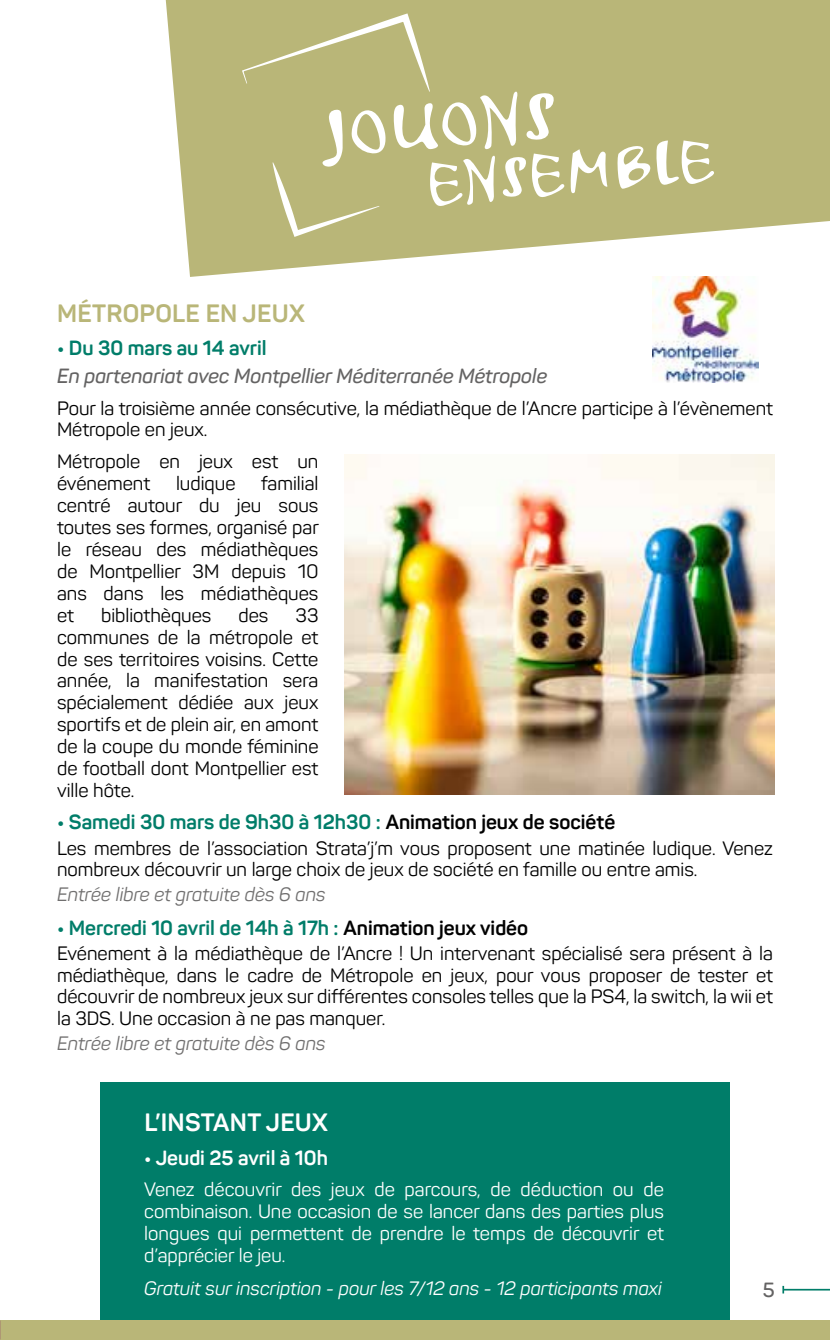
<style>
.page{position:relative;width:830px;height:1340px;background:#fff}
.page>*{position:absolute;margin:0;border:0;box-sizing:border-box;transform-origin:0 0}
.t1{font:68.62px "Airstream ITC";color:#fff}
.t2{font:58.5px "Airstream ITC";color:#fff}
.t3{font:700 24.75px "Panton";letter-spacing:.01em;color:#b9b678}
.t4{font:700 24.75px "Panton";letter-spacing:.01em;color:#fff}
.t5{font:700 20.25px "Panton";color:#007d69}
.t6{font:italic 600 20.25px "Panton";color:#646363}
.t7{font:700 20.25px "Panton";color:#fff}
.t8{font:600 20.25px "Panton";color:#646363}
.t9{font:19.12px/21.8px "Panton";color:#000}
.t10{font:19.12px/21.8px "Panton";color:#fff;text-align:justify}
.t11{font:italic 19.12px "Panton";color:#706f6f}
.t12{font:italic 19.12px "Panton";color:#fff}
.s1{color:#000}
</style>
<div class="page">
<div style="left:100px;top:1082px;width:629px;height:238px;background:#007d69"></div>
<div style="left:0;top:1320px;width:829px;height:19px;background:#b9b678"></div>
<hr style="left:782px;top:1288px;width:47px;height:2px;background:#007d69">
<svg style="left:166px;top:0;width:663px;height:277px;background:#c2bf89"></svg>
<svg style="left:242px;top:13px;width:187px;height:79px;background:#bebb81"></svg>
<svg style="left:272px;top:162px;width:107px;height:75px;background:#bebc83"></svg>
<img style="left:344px;top:454px;width:430px;height:341px">
<img style="left:652px;top:277px;width:105px;height:105px">
<h1 class="t1" style="left:320px;top:89px;width:233px;rotate:-5deg">JOUONS</h1>
<h2 class="t2" style="left:421px;top:145px;width:291px;rotate:-5deg">ENSEMBLE</h2>
<p class="t3" style="left:57px;top:298px;width:249px">MÉTROPOLE EN JEUX</p>
<p class="t5" style="left:57px;top:336px;width:211px">• Du 30 mars au 14 avril</p>
<p class="t6" style="left:57px;top:363px;width:491px">En partenariat avec Montpellier Méditerranée Métropole</p>
<p class="t9" style="left:57px;top:397px;width:717px">Pour la troisième année consécutive, la médiathèque de l’Ancre participe à l’évènement<br>Métropole en jeux.</p>
<p class="t9" style="left:57px;top:450px;width:263px">Métropole en jeux est un événement</p>
<p class="t9" style="left:57px;top:472px;width:263px;text-align:justify;text-indent:204px">familial centré autour du jeu sous toutes ses formes, organisé par le réseau des médiathèques de Montpellier 3M depuis 10 ans dans les médiathèques et</p>
<p class="t9" style="left:176px;top:472px;width:61px">ludique</p>
<p class="t9" style="left:101px;top:604px;width:112px">bibliothèques</p>
<p class="t9" style="left:238px;top:604px;width:31px">des</p>
<p class="t9" style="left:57px;top:604px;width:263px;text-align:justify;text-indent:238px">33 communes de la métropole et de ses territoires voisins. Cette année, la manifestation sera spécialement dédiée aux jeux sportifs et de plein air, en amont de la coupe du monde féminine de football dont Montpellier est ville hôte.</p>
<p class="t5" style="left:57px;top:809px;width:559px">• Samedi 30 mars de 9h30 à 12h30 : <span class="s1">Animation jeux de société</span></p>
<p class="t9" style="left:57px;top:837px;width:717px">Les membres de l’association Strata’j’m vous proposent une matinée ludique. Venez nombreux découvrir un large choix de jeux de société en famille ou entre amis.</p>
<p class="t11" style="left:57px;top:882px;width:270px">Entrée libre et gratuite dès 6 ans</p>
<p class="t5" style="left:57px;top:915px;width:472px">• Mercredi 10 avril de 14h à 17h : <span class="s1">Animation jeux vidéo</span></p>
<p class="t9" style="left:57px;top:943px;width:717px;text-align:justify">Evénement à la médiathèque de l’Ancre ! Un intervenant spécialisé sera présent à la médiathèque, dans le cadre de Métropole en jeux, pour vous proposer de tester et découvrir de nombreux jeux sur différentes consoles telles que la PS4, la switch, la wii et la 3DS. Une occasion à ne pas manquer.</p>
<p class="t11" style="left:57px;top:1031px;width:270px">Entrée libre et gratuite dès 6 ans</p>
<p class="t4" style="left:144px;top:1107px;width:185px">L’INSTANT JEUX</p>
<p class="t7" style="left:144px;top:1144px;width:185px">• Jeudi 25 avril à 10h</p>
<p class="t10" style="left:144px;top:1178px;width:521px">Venez découvrir des jeux de parcours, de déduction ou de combinaison. Une occasion de se lancer dans des parties plus longues qui permettent de prendre le temps de découvrir et d’apprécier le jeu.</p>
<p class="t12" style="left:144px;top:1276px;width:519px">Gratuit sur inscription - pour les 7/12 ans - 12 participants maxi</p>
<p class="t8" style="left:762px;top:1277px;width:13px">5</p>
</div>
